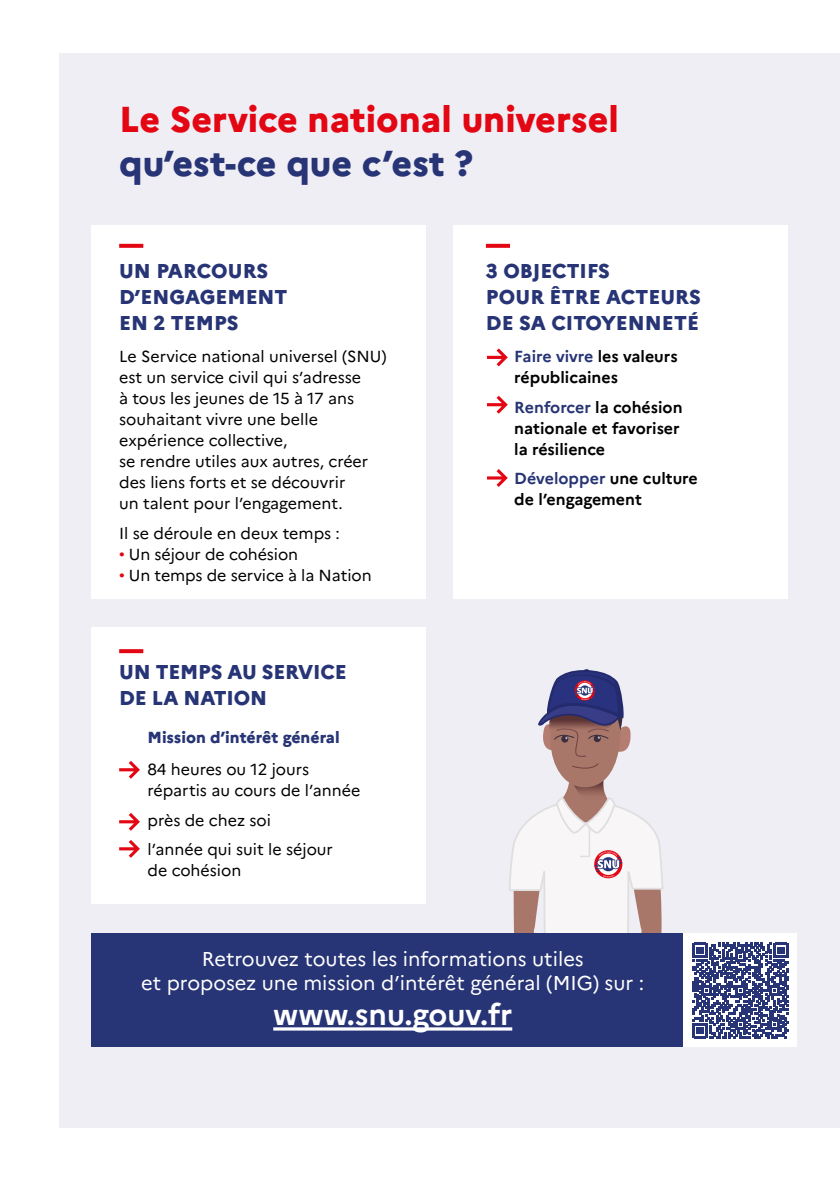
<style>
.page{position:relative;width:840px;height:1191px;background:#fff}
.page>*{position:absolute;margin:0;border:0;box-sizing:border-box;transform-origin:0 0}
.t1{font:800 36px "Marianne";color:#e30613}
.t2{font:800 36px "Marianne";color:#273475}
.t3{font:700 30px "Marianne";color:#fff}
.t4{font:800 20px/26px "Marianne";color:#273475}
.t5{font:20px/24px "Marianne";color:#fff;text-align:center}
.t6{font:16px/21px "Marianne";color:#000}
.t7{font:700 16px/21px "Marianne";color:#000}
.t8{font:800 16px "Marianne";color:#273475}
.s1{color:#e30613}
.s2{color:#273475}
</style>
<div class="page">
<div style="left:59px;top:53px;width:780px;height:1075px;background:#efeef5"></div>
<div style="left:452px;top:225px;width:335px;height:374px;background:#fff"></div>
<svg style="left:485px;top:244px;width:24px;height:4px"></svg>
<div style="left:91px;top:225px;width:334px;height:374px;background:#fff"></div>
<svg style="left:119px;top:244px;width:24px;height:4px"></svg>
<svg style="left:487px;top:348px;width:20px;height:18px"></svg>
<svg style="left:487px;top:396px;width:20px;height:18px"></svg>
<svg style="left:487px;top:469px;width:20px;height:18px"></svg>
<svg style="left:509px;top:669px;width:154px;height:264px"></svg>
<div style="left:91px;top:626px;width:334px;height:277px;background:#fff"></div>
<svg style="left:119px;top:649px;width:24px;height:4px"></svg>
<svg style="left:119px;top:761px;width:21px;height:18px"></svg>
<svg style="left:119px;top:813px;width:21px;height:17px"></svg>
<svg style="left:119px;top:840px;width:21px;height:18px"></svg>
<div style="left:91px;top:933px;width:592px;height:114px;background:#273475"></div>
<hr style="left:273px;top:1027px;width:239px;height:3px;background:#fff">
<div style="left:683px;top:933px;width:113px;height:114px;background:#fff"></div>
<svg style="left:692px;top:942px;width:96px;height:96px"></svg>
<h1 class="t1" style="left:119px;top:98px;width:501px">Le Service national universel</h1>
<h1 class="t2" style="left:119px;top:141px;width:355px">qu’est-ce que c’est ?</h1>
<p class="t4" style="left:119px;top:257px;width:170px">UN PARCOURS<br>D’ENGAGEMENT<br>EN 2 TEMPS</p>
<p class="t6" style="left:119px;top:346px;width:269px">Le Service national universel (SNU) est un service civil qui s’adresse<br>à tous les jeunes de 15 à 17 ans souhaitant vivre une belle expérience collective,<br>se rendre utiles aux autres, créer des liens forts et se découvrir<br>un talent pour l’engagement.</p>
<p class="t6" style="left:119px;top:522px;width:222px">Il se déroule en deux temps :</p>
<p class="t6" style="left:119px;top:543px;width:180px"><span class="s1">•</span> Un séjour de cohésion</p>
<p class="t6" style="left:119px;top:564px;width:254px"><span class="s1">•</span> Un temps de service à la Nation</p>
<p class="t4" style="left:119px;top:659px;width:229px">UN TEMPS AU SERVICE<br>DE LA NATION</p>
<p class="t8" style="left:147px;top:727px;width:193px">Mission d’intérêt général</p>
<p class="t6" style="left:147px;top:759px;width:214px">84 heures ou 12 jours répartis au cours de l’année</p>
<p class="t6" style="left:147px;top:805px;width:187px;line-height:29.6px">près de chez soi<br>l’année qui suit le séjour</p>
<p class="t6" style="left:147px;top:860px;width:95px">de cohésion</p>
<p class="t4" style="left:485px;top:257px;width:216px">3 OBJECTIFS<br>POUR ÊTRE ACTEURS<br>DE SA CITOYENNETÉ</p>
<p class="t7" style="left:514px;top:346px;width:165px"><span class="s2">Faire vivre</span> les valeurs républicaines</p>
<p class="t7" style="left:514px;top:396px;width:170px"><span class="s2">Renforcer</span> la cohésion nationale et favoriser la résilience</p>
<p class="t7" style="left:514px;top:468px;width:185px"><span class="s2">Développer</span> une culture de l’engagement</p>
<p class="t5" style="left:141px;top:946px;width:504px">Retrouvez toutes les informations utiles<br>et proposez une mission d’intérêt général (MIG) sur :</p>
<h2 class="t3" style="left:273px;top:996px;width:240px">www.snu.gouv.fr</h2>
</div>
